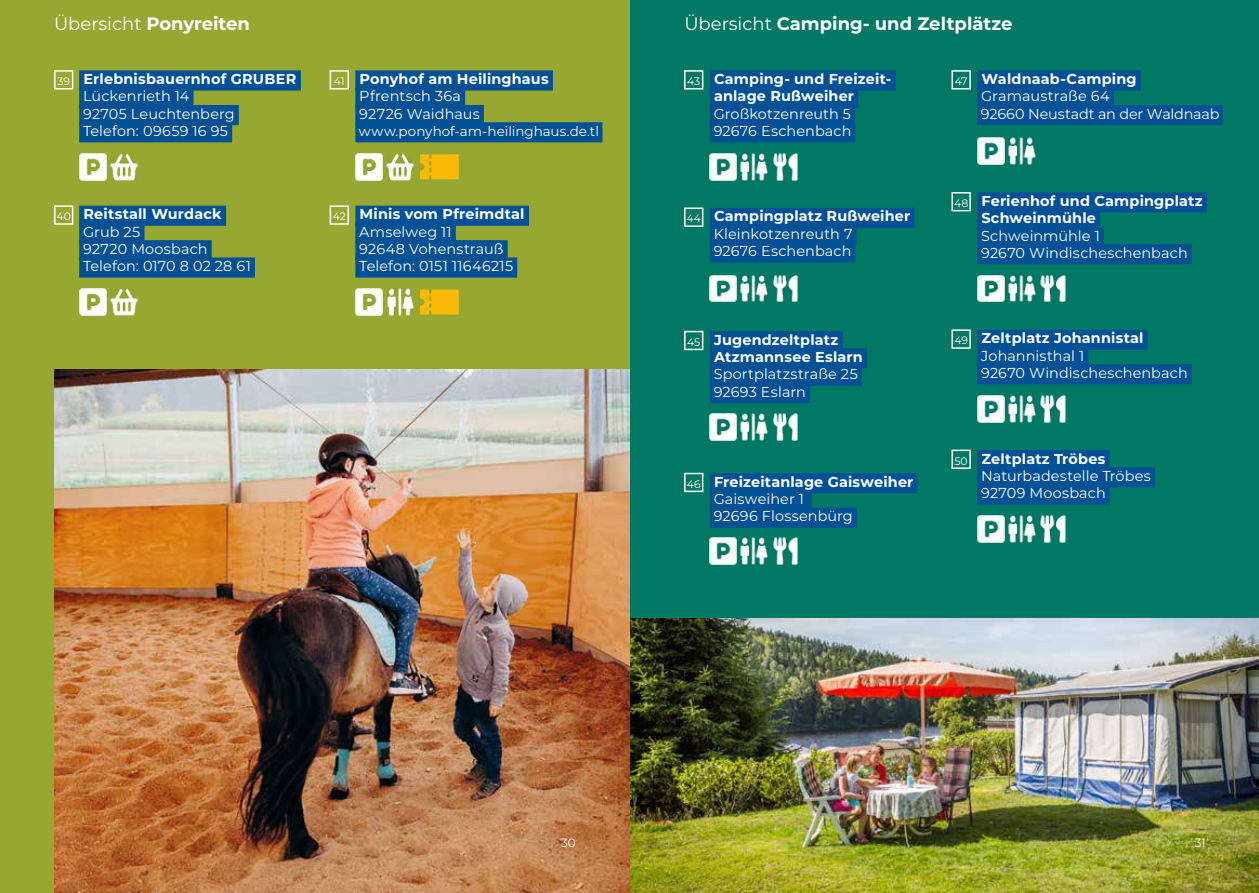
<style>
.page{position:relative;width:1259px;height:893px;background:#fff}
.page>*{position:absolute;margin:0;border:0;box-sizing:border-box;transform-origin:0 0}
.t1{font:700 18px "Montserrat";color:#fff}
.t2{font:14.4px/17.2px "Montserrat";letter-spacing:.005em;color:#fff}
.t3{font:700 14.4px/17.2px "Montserrat";letter-spacing:.01em;color:#fff}
.t4{font:13.5px "Montserrat";color:#fff}
.t5{font:12px "Montserrat";color:#fff}
.t6{font:10.8px "Montserrat";color:#fff}
.s1{font-weight:400}
.s2{font-size:10.8px}
.s3{font-weight:700}
</style>
<div class="page">
<svg style="left:629px;top:0;width:1px;height:893px"></svg>
<div style="left:630px;top:0;width:629px;height:893px;background:#007863"></div>
<img style="left:630px;top:619px;width:629px;height:274px">
<div style="left:0;top:0;width:629px;height:893px;background:#96a832"></div>
<img style="left:54px;top:370px;width:575px;height:523px">
<div style="left:79px;top:206px;width:147px;height:20px;background:#005095"></div>
<div style="left:79px;top:223px;width:65px;height:20px;background:#005095"></div>
<div style="left:79px;top:240px;width:133px;height:20px;background:#005095"></div>
<div style="left:79px;top:257px;width:176px;height:21px;background:#005095"></div>
<div style="left:54px;top:205px;width:19px;height:20px;border:2px solid #fff"></div>
<img style="left:110px;top:288px;width:27px;height:27px">
<img style="left:79px;top:288px;width:27px;height:27px">
<div style="left:79px;top:70px;width:222px;height:21px;background:#005095"></div>
<div style="left:79px;top:88px;width:114px;height:20px;background:#005095"></div>
<div style="left:79px;top:105px;width:160px;height:20px;background:#005095"></div>
<div style="left:79px;top:122px;width:153px;height:20px;background:#005095"></div>
<div style="left:54px;top:70px;width:19px;height:20px;border:2px solid #fff"></div>
<img style="left:110px;top:153px;width:27px;height:27px">
<img style="left:79px;top:153px;width:27px;height:27px">
<div style="left:355px;top:70px;width:198px;height:21px;background:#005095"></div>
<div style="left:355px;top:88px;width:110px;height:20px;background:#005095"></div>
<div style="left:355px;top:105px;width:129px;height:20px;background:#005095"></div>
<div style="left:355px;top:122px;width:247px;height:20px;background:#005095"></div>
<div style="left:330px;top:70px;width:19px;height:20px;border:2px solid #fff"></div>
<img style="left:386px;top:153px;width:27px;height:27px">
<img style="left:355px;top:153px;width:27px;height:27px">
<svg style="left:420px;top:154px;width:39px;height:25px"></svg>
<div style="left:355px;top:206px;width:174px;height:20px;background:#005095"></div>
<div style="left:355px;top:223px;width:101px;height:20px;background:#005095"></div>
<div style="left:355px;top:240px;width:152px;height:20px;background:#005095"></div>
<div style="left:355px;top:257px;width:162px;height:21px;background:#005095"></div>
<img style="left:355px;top:288px;width:27px;height:27px">
<svg style="left:420px;top:290px;width:39px;height:25px"></svg>
<img style="left:387px;top:288px;width:27px;height:27px">
<div style="left:330px;top:205px;width:19px;height:20px;border:2px solid #fff"></div>
<div style="left:977px;top:70px;width:163px;height:21px;background:#005095"></div>
<div style="left:977px;top:88px;width:136px;height:20px;background:#005095"></div>
<div style="left:977px;top:105px;width:246px;height:20px;background:#005095"></div>
<img style="left:1008px;top:138px;width:27px;height:27px">
<img style="left:977px;top:138px;width:27px;height:27px">
<div style="left:951px;top:70px;width:20px;height:20px;border:2px solid #fff"></div>
<div style="left:977px;top:192px;width:230px;height:20px;background:#005095"></div>
<div style="left:977px;top:210px;width:123px;height:20px;background:#005095"></div>
<div style="left:977px;top:227px;width:127px;height:20px;background:#005095"></div>
<div style="left:977px;top:244px;width:214px;height:20px;background:#005095"></div>
<img style="left:1008px;top:275px;width:27px;height:27px">
<img style="left:977px;top:275px;width:27px;height:27px">
<img style="left:1040px;top:275px;width:26px;height:27px">
<div style="left:951px;top:192px;width:20px;height:19px;border:2px solid #fff"></div>
<div style="left:951px;top:329px;width:20px;height:20px;border:2px solid #fff"></div>
<img style="left:1008px;top:395px;width:27px;height:27px">
<img style="left:977px;top:395px;width:27px;height:27px">
<img style="left:1040px;top:395px;width:26px;height:27px">
<div style="left:977px;top:330px;width:170px;height:20px;background:#005095"></div>
<div style="left:977px;top:347px;width:111px;height:20px;background:#005095"></div>
<div style="left:977px;top:364px;width:214px;height:20px;background:#005095"></div>
<div style="left:951px;top:450px;width:20px;height:19px;border:2px solid #fff"></div>
<img style="left:1008px;top:515px;width:27px;height:27px">
<img style="left:977px;top:515px;width:27px;height:27px">
<img style="left:1040px;top:515px;width:26px;height:27px">
<div style="left:977px;top:450px;width:132px;height:20px;background:#005095"></div>
<div style="left:977px;top:467px;width:177px;height:20px;background:#005095"></div>
<div style="left:977px;top:484px;width:133px;height:21px;background:#005095"></div>
<div style="left:710px;top:208px;width:204px;height:20px;background:#005095"></div>
<div style="left:710px;top:225px;width:146px;height:20px;background:#005095"></div>
<div style="left:710px;top:242px;width:145px;height:20px;background:#005095"></div>
<div style="left:684px;top:207px;width:19px;height:20px;border:2px solid #fff"></div>
<img style="left:741px;top:275px;width:26px;height:27px">
<img style="left:710px;top:275px;width:26px;height:27px">
<img style="left:773px;top:275px;width:25px;height:27px">
<div style="left:710px;top:473px;width:207px;height:20px;background:#005095"></div>
<div style="left:710px;top:490px;width:102px;height:20px;background:#005095"></div>
<div style="left:710px;top:508px;width:147px;height:20px;background:#005095"></div>
<div style="left:684px;top:473px;width:19px;height:19px;border:2px solid #fff"></div>
<img style="left:741px;top:537px;width:26px;height:27px">
<img style="left:710px;top:537px;width:26px;height:27px">
<img style="left:773px;top:537px;width:25px;height:27px">
<div style="left:710px;top:70px;width:186px;height:21px;background:#005095"></div>
<div style="left:710px;top:88px;width:148px;height:20px;background:#005095"></div>
<div style="left:710px;top:105px;width:145px;height:20px;background:#005095"></div>
<div style="left:710px;top:122px;width:145px;height:20px;background:#005095"></div>
<img style="left:710px;top:153px;width:26px;height:27px">
<div style="left:684px;top:70px;width:19px;height:20px;border:2px solid #fff"></div>
<img style="left:741px;top:153px;width:26px;height:27px">
<img style="left:773px;top:153px;width:25px;height:27px">
<div style="left:710px;top:331px;width:132px;height:20px;background:#005095"></div>
<div style="left:710px;top:348px;width:157px;height:20px;background:#005095"></div>
<div style="left:710px;top:366px;width:152px;height:20px;background:#005095"></div>
<div style="left:710px;top:383px;width:100px;height:20px;background:#005095"></div>
<img style="left:710px;top:414px;width:26px;height:27px">
<div style="left:684px;top:331px;width:19px;height:19px;border:2px solid #fff"></div>
<img style="left:741px;top:414px;width:26px;height:27px">
<img style="left:773px;top:414px;width:25px;height:27px">
<p class="t1" style="left:54px;top:11px;width:197px"><span class="s1">Übersicht</span> Ponyreiten</p>
<p class="t6" style="left:57px;top:74px;width:14px">39</p>
<p class="t3" style="left:359px;top:70px;width:191px">Ponyhof am Heilinghaus</p>
<p class="t2" style="left:359px;top:87px;width:122px">Pfrentsch 36a<br>92726 Waidhaus</p>
<p class="t4" style="left:359px;top:122px;width:241px">www.ponyhof-am-heilinghaus.de.tl</p>
<p class="t3" style="left:83px;top:70px;width:215px">Erlebnisbauernhof GRUBER</p>
<p class="t2" style="left:83px;top:87px;width:153px">Lückenrieth 14<br>92705 Leuchtenberg<br>Telefon: 09659 16 95</p>
<p class="t6" style="left:334px;top:74px;width:12px">41</p>
<p class="t6" style="left:57px;top:209px;width:16px">40</p>
<p class="t3" style="left:83px;top:205px;width:140px">Reitstall Wurdack</p>
<p class="t2" style="left:83px;top:222px;width:169px">Grub 25<br>92720 Moosbach<br>Telefon: 0170 8 02 28 61</p>
<p class="t6" style="left:333px;top:209px;width:15px">42</p>
<p class="t3" style="left:359px;top:205px;width:166px">Minis vom Pfreimdtal</p>
<p class="t2" style="left:359px;top:222px;width:155px">Amselweg 11<br>92648 Vohenstrauß<br>Telefon: 0151 11646215</p>
<p class="t1" style="left:684px;top:11px;width:329px"><span class="s1">Übersicht</span> Camping- und Zeltplätze</p>
<p class="t3" style="left:981px;top:70px;width:157px">Waldnaab-Camping</p>
<p class="t2" style="left:981px;top:87px;width:240px">Gramaustraße 64<br>92660 Neustadt an der Waldnaab</p>
<p class="t3" style="left:714px;top:70px;width:179px">Camping- und Freizeit&shy;anlage Rußweiher</p>
<p class="t2" style="left:713px;top:104px;width:139px">Großkotzenreuth 5<br>92676 Eschenbach</p>
<p class="t6" style="left:687px;top:74px;width:15px">43</p>
<p class="t6" style="left:954px;top:74px;width:14px">47</p>
<p class="t6" style="left:686px;top:211px;width:16px">44</p>
<p class="t3" style="left:714px;top:207px;width:198px">Campingplatz Rußweiher</p>
<p class="t2" style="left:713px;top:224px;width:140px">Kleinkotzenreuth 7<br>92676 Eschenbach</p>
<p class="t6" style="left:954px;top:196px;width:16px">48</p>
<p class="t3" style="left:981px;top:192px;width:223px">Ferienhof und Campingplatz<br>Schweinmühle</p>
<p class="t2" style="left:981px;top:226px;width:208px">Schweinmühle 1<br>92670 Windischeschenbach</p>
<p class="t6" style="left:687px;top:334px;width:15px">45</p>
<p class="t3" style="left:714px;top:330px;width:150px">Jugendzeltplatz<br>Atzmannsee Eslarn</p>
<p class="t2" style="left:713px;top:365px;width:146px">Sportplatzstraße 25<br>92693 Eslarn</p>
<p class="t2" style="left:981px;top:329px;width:208px;text-indent:-27px"><span class="s2">49</span> <span class="s3">Zeltplatz Johannistal<br></span>Johannisthal 1<br>92670 Windischeschenbach</p>
<p class="t6" style="left:687px;top:476px;width:15px">46</p>
<p class="t3" style="left:714px;top:472px;width:201px">Freizeitanlage Gaisweiher</p>
<p class="t2" style="left:713px;top:490px;width:141px">Gaisweiher 1<br>92696 Flossenbürg</p>
<p class="t2" style="left:981px;top:449px;width:171px;text-indent:-27px"><span class="s2">50</span> <span class="s3">Zeltplatz Tröbes<br></span>Naturbadestelle Tröbes<br>92709 Moosbach</p>
<p class="t5" style="left:561px;top:835px;width:16px">30</p>
<p class="t5" style="left:1194px;top:835px;width:13px">31</p>
</div>
